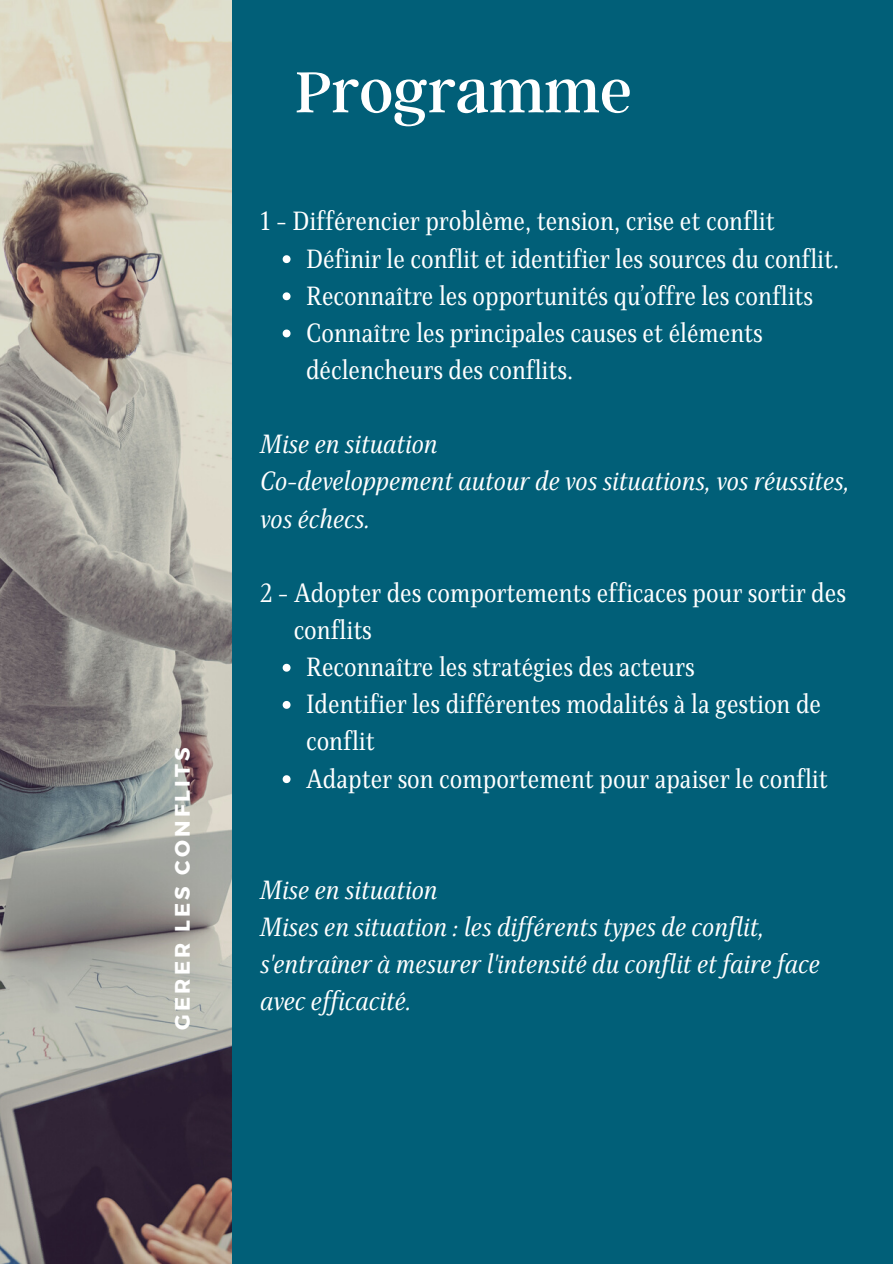
<style>
.page{position:relative;width:893px;height:1264px;background:#fff}
.page>*{position:absolute;margin:0;border:0;box-sizing:border-box;transform-origin:0 0}
.t1{font:64.5px "Argent CF";color:#fff}
.t2{font:27px/37.2px "Singel";color:#fff}
.t3{font:italic 27px/37.2px "Singel";color:#fff}
.t4{font:700 21px "Montserrat";letter-spacing:.15em;color:#fff}
</style>
<div class="page">
<div style="left:0;top:0;width:892px;height:1263px;background:#015f78"></div>
<img style="left:0;top:0;width:232px;height:1263px">
<svg style="left:282px;top:255px;width:8px;height:8px"></svg>
<svg style="left:282px;top:292px;width:8px;height:8px"></svg>
<svg style="left:282px;top:329px;width:8px;height:8px"></svg>
<svg style="left:282px;top:663px;width:8px;height:8px"></svg>
<svg style="left:282px;top:701px;width:8px;height:7px"></svg>
<svg style="left:282px;top:775px;width:8px;height:8px"></svg>
<h2 class="t4" style="left:169px;top:1029px;width:284px;rotate:-90deg">GERER LES CONFLITS</h2>
<p class="t1" style="left:295px;top:50px;width:338px">Programme</p>
<h1 class="t2" style="left:260px;top:203px;width:516px">1 - Différencier problème, tension, crise et conflit</h1>
<h2 class="t2" style="left:306px;top:240px;width:534px">Définir le conflit et identifier les sources du conflit.</h2>
<h2 class="t2" style="left:306px;top:278px;width:508px">Reconnaître les opportunités qu’offre les conflits</h2>
<h2 class="t2" style="left:306px;top:315px;width:458px">Connaître les principales causes et éléments déclencheurs des conflits.</h2>
<h2 class="t3" style="left:260px;top:426px;width:591px">Mise en situation<br>Co-developpement autour de vos situations, vos réussites, vos échecs.</h2>
<h2 class="t2" style="left:294px;top:575px;width:553px;text-indent:-34px">2 - Adopter des comportements efficaces pour sortir des conflits</h2>
<h2 class="t2" style="left:306px;top:649px;width:390px">Reconnaître les stratégies des acteurs</h2>
<h2 class="t2" style="left:306px;top:686px;width:516px">Identifier les différentes modalités à la gestion de conflit</h2>
<h2 class="t2" style="left:306px;top:760px;width:523px">Adapter son comportement pour apaiser le conflit</h2>
<h2 class="t3" style="left:260px;top:872px;width:561px">Mise en situation<br>Mises en situation : les différents types de conflit, s'entraîner à mesurer l'intensité du conflit et faire face avec efficacité.</h2>
</div>
